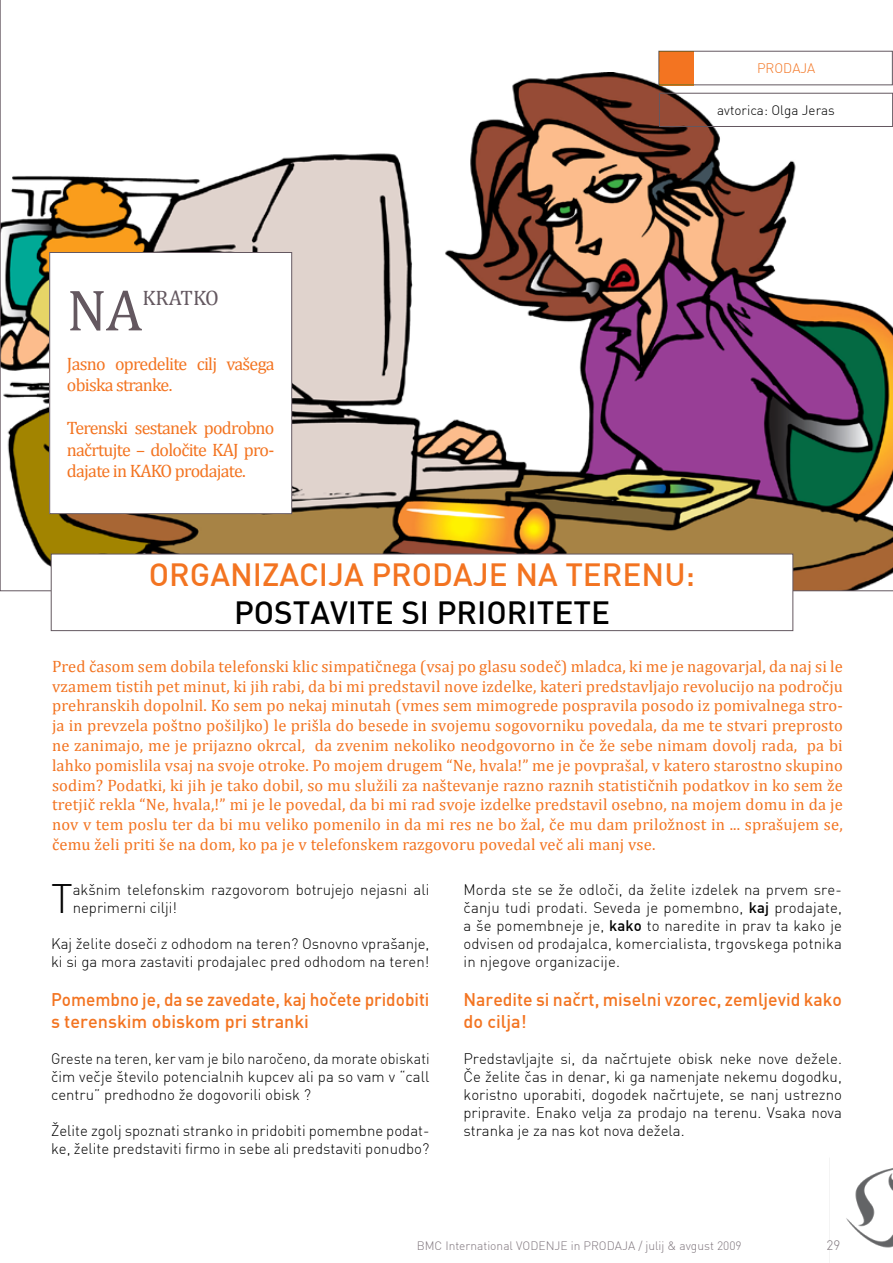
<style>
.page{position:relative;width:893px;height:1263px;background:#fff}
.page>*{position:absolute;margin:0;border:0;box-sizing:border-box;transform-origin:0 0}
.t1{font:58.8px "Cambria";color:#645860}
.t2{font:40.35px "DIN Light";color:#000}
.t3{font:31.5px "DIN Medium";color:#f37421}
.t4{font:31.5px "DIN Medium";color:#000}
.t5{font:21px "Cambria";color:#645860}
.t6{font:18px/21.6px "Cambria";letter-spacing:-.04em;color:#f37421}
.t7{font:18px/21.6px "DIN Medium";color:#f37421;scale:.96 1}
.t8{font:18px/21.6px "DIN Medium";color:#f37421}
.t9{font:16.5px/19.8px "Cambria";letter-spacing:.01em;color:#f37421;text-align:justify}
.t10{font:15px/18px "DIN Light";color:#000}
.t11{font:15px/18px "DIN Light";color:#000;text-align:justify;scale:.96 1}
.t12{font:13.5px "DIN Light";color:#000}
.t13{font:13.5px "DIN Light";color:#f37421}
.t14{font:13.5px "DIN Light";color:#80777e}
.t15{font:12px "DIN Light";color:#80777e}
.s1{font-family:"DIN Medium"}
</style>
<div class="page">
<img style="left:829px;top:1158px;width:64px;height:104px">
<svg style="left:0;top:0;width:893px;height:591px"></svg>
<div style="left:659px;top:51px;width:233px;height:34px;border:1px solid #645860"></div>
<div style="left:659px;top:51px;width:34px;height:34px;background:#f37421"></div>
<div style="left:659px;top:93px;width:234px;height:34px;border:1px solid #645860"></div>
<div style="left:51px;top:554px;width:742px;height:77px;background:#fff"></div>
<div style="left:51px;top:554px;width:742px;height:77px;border:1px solid #645860"></div>
<div style="left:50px;top:252px;width:242px;height:262px;background:#fff"></div>
<div style="left:50px;top:252px;width:242px;height:262px;border:1px solid #645860"></div>
<p class="t13" style="left:757px;top:60px;width:60px">PRODAJA</p>
<p class="t12" style="left:717px;top:102px;width:119px">avtorica: Olga Jeras</p>
<h1 class="t1" style="left:67px;top:276px;width:77px">NA</h1>
<p class="t5" style="left:142px;top:286px;width:78px">KRATKO</p>
<p class="t6" style="left:67px;top:353px;width:209px">Jasno opredelite cilj vašega obiska stranke.</p>
<p class="t6" style="left:67px;top:417px;width:209px;text-align:justify">Terenski sestanek podrobno načrtujte – določite KAJ pro&shy;dajate in KAKO prodajate.</p>
<h3 class="t3" style="left:149px;top:554px;width:80px">Organizacija</h3>
<h3 class="t3" style="left:371px;top:554px;width:20px">prodaje</h3>
<h3 class="t3" style="left:515px;top:554px;width:71px">na terenu</h3>
<h3 class="t3" style="left:686px;top:554px;width:11px">:</h3>
<h3 class="t4" style="left:234px;top:592px;width:377px">POSTAVITE SI PRIORITETE</h3>
<p class="t9" style="left:52px;top:656px;width:792px">Pred časom sem dobila telefonski klic simpatičnega (vsaj po glasu sodeč) mladca, ki me je nagovarjal, da naj si le vzamem tistih pet minut, ki jih rabi, da bi mi predstavil nove izdelke, kateri predstavljajo revolucijo na področju prehranskih dopolnil. Ko sem po nekaj minutah (vmes sem mimogrede pospravila posodo iz pomivalnega stro&shy;ja in prevzela poštno pošiljko) le prišla do besede in svojemu sogovorniku povedala, da me te stvari preprosto ne zanimajo, me je prijazno okrcal, da zvenim nekoliko neodgovorno in če že sebe nimam dovolj rada, pa bi lahko pomislila vsaj na svoje otroke. Po mojem drugem “Ne, hvala!” me je povprašal, v katero starostno skupino sodim? Podatki, ki jih je tako dobil, so mu služili za naštevanje razno raznih statističnih podatkov in ko sem že tretjič rekla “Ne, hvala,!” mi je le povedal, da bi mi rad svoje izdelke predstavil osebno, na mojem domu in da je nov v tem poslu ter da bi mu veliko pomenilo in da mi res ne bo žal, če mu dam priložnost in ... sprašujem se, čemu želi priti še na dom, ko pa je v telefonskem razgovoru povedal več ali manj vse.</p>
<h2 class="t2" style="left:51px;top:873px;width:23px">T</h2>
<p class="t10" style="left:73px;top:880px;width:358px">akšnim telefonskim razgovorom botrujejo nejasni ali neprimerni cilji!</p>
<p class="t10" style="left:51px;top:934px;width:380px">Kaj želite doseči z odhodom na teren? Osnovno vprašanje, ki si ga mora zastaviti prodajalec pred odhodom na teren!</p>
<p class="t7" style="left:51px;top:988px;width:396px">Pomembno je, da se zavedate, kaj hočete pridobiti s terenskim obiskom pri stranki</p>
<p class="t11" style="left:51px;top:1049px;width:396px">Greste na teren, ker vam je bilo naročeno, da morate obiskati čim večje število potencialnih kupcev ali pa so vam v “call centru” predhodno že dogovorili obisk ?</p>
<p class="t10" style="left:51px;top:1121px;width:380px">Želite zgolj spoznati stranko in pridobiti pomembne podat&shy;ke, želite predstaviti firmo in sebe ali predstaviti ponudbo?</p>
<p class="t10" style="left:463px;top:880px;width:380px;text-align:justify">Morda ste se že odloči, da želite izdelek na prvem sre&shy;čanju tudi prodati. Seveda je pomembno, <span class="s1">kaj</span> prodajate, a še pomembneje je, <span class="s1">kako</span> to naredite in prav ta kako je odvisen od prodajalca, komercialista, trgovskega potnika in njegove organizacije.</p>
<p class="t8" style="left:463px;top:988px;width:380px">Naredite si načrt, miselni vzorec, zemljevid kako do cilja!</p>
<p class="t10" style="left:463px;top:1049px;width:380px;text-align:justify">Predstavljajte si, da načrtujete obisk neke nove dežele.<br>Če želite čas in denar, ki ga namenjate nekemu dogodku, koristno uporabiti, dogodek načrtujete, se nanj ustrezno pripravite. Enako velja za prodajo na terenu. Vsaka nova stranka je za nas kot nova dežela.</p>
<p class="t15" style="left:417px;top:1238px;width:326px">BMC International VODENJE in PRODAJA / julij &amp; avgust 2009</p>
<p class="t14" style="left:826px;top:1237px;width:15px">29</p>
</div>
